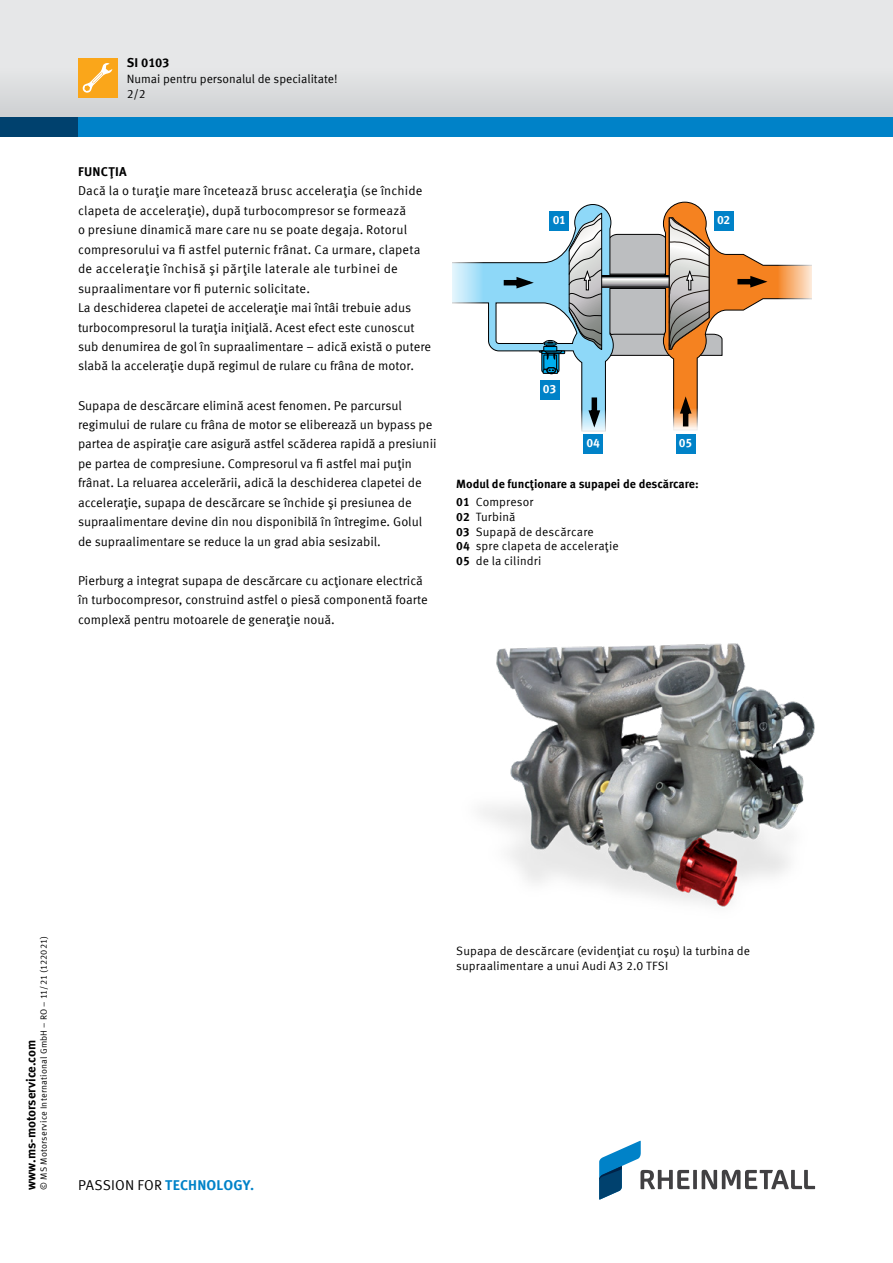
<style>
.page{position:relative;width:893px;height:1263px;background:#fff}
.page>*{position:absolute;margin:0;border:0;box-sizing:border-box;transform-origin:0 0}
.t1{font:700 14.25px "Meta Offc Pro";letter-spacing:.01em;color:#0082c8}
.t2{font:12.75px/19.5px "Meta Offc Pro Norm";color:#000}
.t3{font:700 12.75px "Meta Offc Pro";color:#000}
.t4{font:700 12.75px "Meta Offc Pro";letter-spacing:.025em;color:#000}
.t5{font:12px/14.7px "Meta Offc Pro Norm";letter-spacing:.01em;color:#000}
.t6{font:700 12px "Meta Offc Pro";color:#000}
.t7{font:700 12px "Meta Offc Pro";letter-spacing:-.025em;color:#fff}
.t8{font:9px "Meta Offc Pro Norm";letter-spacing:.02em;color:#000}
.s1{font-family:"Meta Offc Pro";font-weight:700}
.s2{font-family:"Meta Offc Pro Norm";font-weight:400;color:#000}
</style>
<div class="page">
<div style="left:0;top:0;width:893px;height:127px;background:#e6e7e8"></div>
<div style="left:0;top:68px;width:893px;height:49px;background:#dadbdd"></div>
<div style="left:0;top:117px;width:893px;height:19px;background:#00416e"></div>
<div style="left:78px;top:117px;width:815px;height:19px;background:#0082c8"></div>
<div style="left:78px;top:58px;width:39px;height:39px;background:#faa61a"></div>
<svg style="left:82px;top:63px;width:30px;height:30px"></svg>
<svg style="left:599px;top:1141px;width:216px;height:58px"></svg>
<svg style="left:452px;top:202px;width:359px;height:230px"></svg>
<div style="left:550px;top:211px;width:19px;height:19px;background:#0082c8"></div>
<img style="left:480px;top:643px;width:335px;height:264px">
<div style="left:714px;top:211px;width:19px;height:19px;background:#0082c8"></div>
<div style="left:540px;top:380px;width:19px;height:19px;background:#0082c8"></div>
<div style="left:583px;top:434px;width:20px;height:19px;background:#0082c8"></div>
<div style="left:676px;top:434px;width:19px;height:19px;background:#0082c8"></div>
<p class="t3" style="left:127px;top:53px;width:44px">SI 0103</p>
<p class="t5" style="left:127px;top:85px;width:20px">2/2</p>
<p class="t5" style="left:127px;top:70px;width:212px">Numai pentru personalul de specialitate!</p>
<p class="t4" style="left:78px;top:161px;width:50px">FUNCŢIA</p>
<p class="t2" style="left:78px;top:180px;width:355px">Dacă la o turaţie mare încetează brusc acceleraţia (se închide clapeta de acceleraţie), după turbocompresor se formează<br>o presiune dinamică mare care nu se poate degaja. Rotorul compresorului va fi astfel puternic frânat. Ca urmare, clapeta de acceleraţie închisă şi părţile laterale ale turbinei de supraalimentare vor fi puternic solicitate.<br>La deschiderea clapetei de acceleraţie mai întâi trebuie adus turbocompresorul la turaţia iniţială. Acest efect este cunoscut sub denumirea de gol în supraalimentare – adică există o putere slabă la acceleraţie după regimul de rulare cu frâna de motor.</p>
<p class="t2" style="left:78px;top:394px;width:360px">Supapa de descărcare elimină acest fenomen. Pe parcursul regimului de rulare cu frâna de motor se eliberează un bypass pe partea de aspiraţie care asigură astfel scăderea rapidă a presiunii pe partea de compresiune. Compresorul va fi astfel mai puţin frânat. La reluarea accelerării, adică la deschiderea clapetei de acceleraţie, supapa de descărcare se închide şi presiunea de supraalimentare devine din nou disponibilă în întregime. Golul de supraalimentare se reduce la un grad abia sesizabil.</p>
<p class="t2" style="left:78px;top:570px;width:351px">Pierburg a integrat supapa de descărcare cu acţionare electrică în turbocompresor, construind astfel o piesă componentă foarte complexă pentru motoarele de generaţie nouă.</p>
<p class="t7" style="left:553px;top:210px;width:15px">01</p>
<p class="t7" style="left:717px;top:210px;width:15px">02</p>
<p class="t7" style="left:543px;top:379px;width:15px">03</p>
<p class="t7" style="left:586px;top:433px;width:15px">04</p>
<p class="t7" style="left:679px;top:433px;width:15px">05</p>
<p class="t6" style="left:456px;top:474px;width:244px">Modul de funcţionare a supapei de descărcare:</p>
<p class="t5" style="left:456px;top:494px;width:164px"><span class="s1">01</span> Compresor<br><span class="s1">02</span> Turbină<br><span class="s1">03</span> Supapă de descărcare<br><span class="s1">04</span> spre clapeta de acceleraţie<br><span class="s1">05</span> de la cilindri</p>
<p class="t8" style="left:37px;top:1189px;width:255px;rotate:-90deg">© MS Motorservice International GmbH – RO – 11/21 (122021)</p>
<p class="t3" style="left:21px;top:1189px;width:151px;rotate:-90deg">www.ms-motorservice.com</p>
<p class="t1" style="left:78px;top:1173px;width:178px"><span class="s2">PASSION FOR</span> TECHNOLOGY.</p>
<p class="t5" style="left:456px;top:943px;width:295px">Supapa de descărcare (evidenţiat cu roşu) la turbina de supraalimentare a unui Audi A3 2.0 TFSI</p>
</div>
